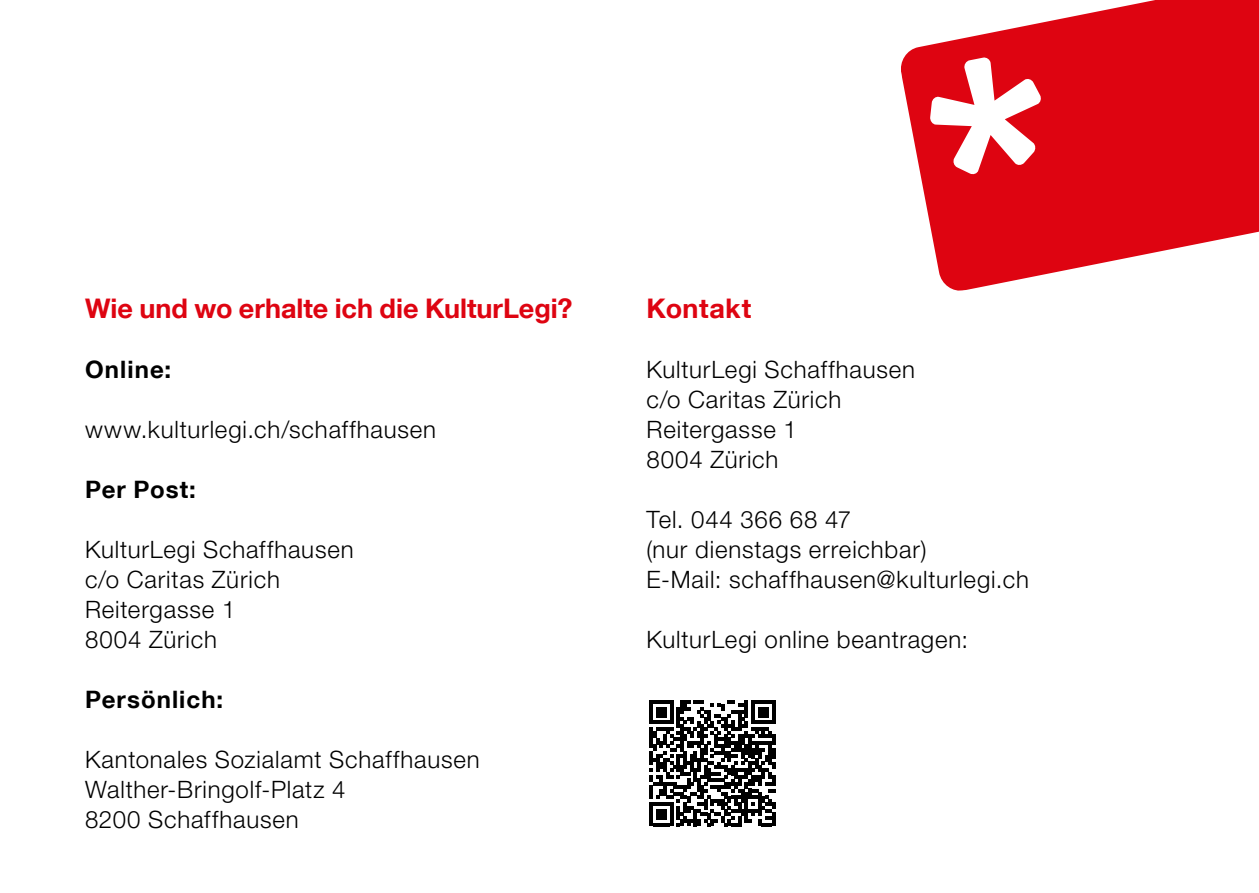
<style>
.page{position:relative;width:1259px;height:893px;background:#fff}
.page>*{position:absolute;margin:0;border:0;box-sizing:border-box;transform-origin:0 0}
.t1{font:700 27px "Helvetica Neue LT Com";color:#de0411}
.t2{font:300 24px/30px "Helvetica Neue LT Std";letter-spacing:.035em;color:#000}
.t3{font:700 24px "Helvetica Neue LT Com";letter-spacing:.045em;color:#000}
</style>
<div class="page">
<svg style="left:901px;top:0;width:358px;height:291px;fill:#de0411"></svg>
<svg style="left:924px;top:52px;width:124px;height:126px"></svg>
<svg style="left:649px;top:700px;width:126px;height:126px"></svg>
<p class="t1" style="left:85px;top:291px;width:489px">Wie und wo erhalte ich die KulturLegi?</p>
<p class="t3" style="left:85px;top:354px;width:88px">Online:</p>
<p class="t2" style="left:85px;top:414px;width:353px">www.kulturlegi.ch/schaffhausen</p>
<p class="t3" style="left:85px;top:474px;width:112px">Per Post:</p>
<p class="t2" style="left:85px;top:534px;width:270px">KulturLegi Schaffhausen c/o Caritas Zürich<br>Reitergasse 1<br>8004 Zürich</p>
<p class="t3" style="left:85px;top:684px;width:140px">Persönlich:</p>
<p class="t2" style="left:85px;top:744px;width:396px">Kantonales Sozialamt Schaffhausen<br>Walther-Bringolf-Platz 4<br>8200 Schaffhausen</p>
<p class="t1" style="left:646px;top:291px;width:106px">Kontakt</p>
<p class="t2" style="left:646px;top:354px;width:270px">KulturLegi Schaffhausen c/o Caritas Zürich<br>Reitergasse 1<br>8004 Zürich</p>
<p class="t2" style="left:646px;top:504px;width:384px">Tel. 044 366 68 47<br>(nur dienstags erreichbar)<br>E-Mail: schaffhausen@kulturlegi.ch</p>
<p class="t2" style="left:646px;top:624px;width:323px">KulturLegi online beantragen:</p>
</div>
